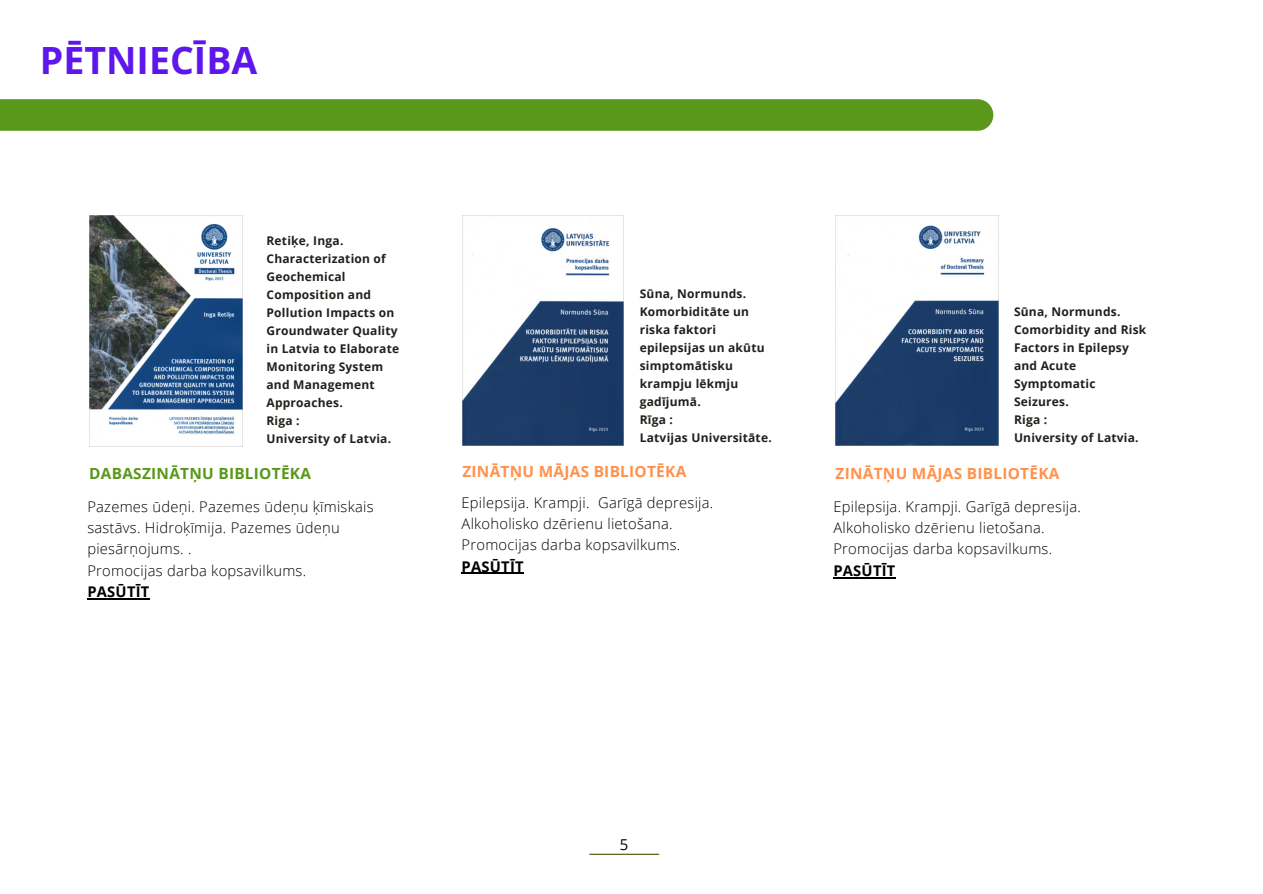
<style>
.page{position:relative;width:1263px;height:894px;background:#fff}
.page>*{position:absolute;margin:0;border:0;box-sizing:border-box;transform-origin:0 0}
.t1{font:700 37.5px "Open Sans";color:#5e17eb}
.t2{font:700 15.45px "Open Sans";letter-spacing:.02em;color:#ff914d}
.t3{font:700 15.45px "Open Sans";letter-spacing:.02em;color:#59981a}
.t4{font:15px "Open Sans";color:#000}
.t5{font:300 14.7px/21.3px "Open Sans";letter-spacing:.02em;color:#000}
.t6{font:700 14.7px "Open Sans";letter-spacing:.02em;color:#000}
.t7{font:700 12px/18px "Open Sans";letter-spacing:.02em;color:#22201b}
</style>
<div class="page">
<div style="left:0;top:99px;width:993px;height:32px;background:#59981a"></div>
<hr style="left:589px;top:853px;width:70px;height:1px;background:#3b5704">
<img style="left:89px;top:216px;width:153px;height:230px">
<img style="left:463px;top:216px;width:161px;height:229px">
<img style="left:835px;top:216px;width:164px;height:229px">
<hr style="left:87px;top:598px;width:63px;height:1px;background:#000">
<hr style="left:462px;top:572px;width:62px;height:2px;background:#000">
<hr style="left:833px;top:577px;width:63px;height:1px;background:#000">
<p class="t1" style="left:40px;top:34px;width:219px">PĒTNIECĪBA</p>
<p class="t7" style="left:267px;top:232px;width:134px">Retiķe, Inga.<br>Characterization of<br>Geochemical<br>Composition and<br>Pollution Impacts on<br>Groundwater Quality in Latvia to Elaborate<br>Monitoring System and Management<br>Approaches.</p>
<p class="t7" style="left:267px;top:411px;width:35px">Riga :</p>
<p class="t7" style="left:267px;top:429px;width:126px">University of Latvia.</p>
<p class="t7" style="left:640px;top:284px;width:108px">Sūna, Normunds.</p>
<p class="t7" style="left:640px;top:302px;width:126px">Komorbiditāte un riska faktori epilepsijas un akūtu simptomātisku krampju lēkmju gadījumā.</p>
<p class="t7" style="left:640px;top:410px;width:35px">Rīga :</p>
<p class="t7" style="left:640px;top:428px;width:134px">Latvijas Universitāte.</p>
<p class="t7" style="left:1014px;top:302px;width:134px">Sūna, Normunds.<br>Comorbidity and Risk<br>Factors in Epilepsy and Acute<br>Symptomatic<br>Seizures.</p>
<p class="t7" style="left:1014px;top:410px;width:35px">Riga :</p>
<p class="t7" style="left:1014px;top:428px;width:126px">University of Latvia.</p>
<p class="t3" style="left:89px;top:462px;width:223px">DABASZINĀTŅU BIBLIOTĒKA</p>
<p class="t2" style="left:462px;top:460px;width:225px">ZINĀTŅU MĀJAS BIBLIOTĒKA</p>
<p class="t2" style="left:835px;top:462px;width:225px">ZINĀTŅU MĀJAS BIBLIOTĒKA</p>
<p class="t5" style="left:87px;top:495px;width:288px">Pazemes ūdeņi. Pazemes ūdeņu ķīmiskais sastāvs. Hidroķīmija. Pazemes ūdeņu piesārņojums. .</p>
<p class="t5" style="left:87px;top:559px;width:220px">Promocijas darba kopsavilkums.</p>
<p class="t6" style="left:87px;top:581px;width:64px">PASŪTĪT</p>
<p class="t5" style="left:462px;top:491px;width:253px">Epilepsija. Krampji. Garīgā depresija.<br>Alkoholisko dzērienu lietošana.</p>
<p class="t5" style="left:462px;top:534px;width:220px">Promocijas darba kopsavilkums.</p>
<p class="t6" style="left:462px;top:556px;width:64px">PASŪTĪT</p>
<p class="t4" style="left:620px;top:834px;width:10px">5</p>
<p class="t5" style="left:833px;top:495px;width:249px">Epilepsija. Krampji. Garīgā depresija.<br>Alkoholisko dzērienu lietošana.</p>
<p class="t5" style="left:833px;top:538px;width:220px">Promocijas darba kopsavilkums.</p>
<p class="t6" style="left:833px;top:560px;width:64px">PASŪTĪT</p>
</div>
